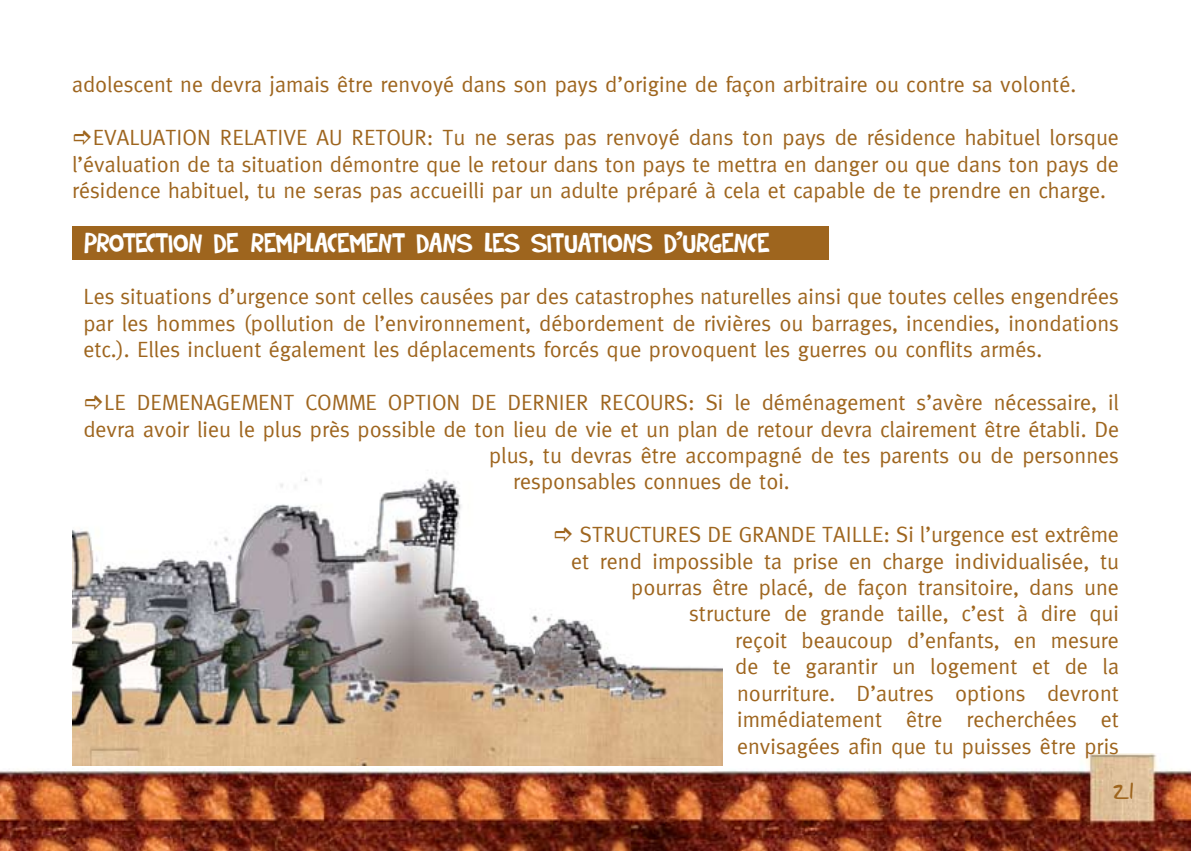
<style>
.page{position:relative;width:1191px;height:851px;background:#fff}
.page>*{position:absolute;margin:0;border:0;box-sizing:border-box;transform-origin:0 0}
.t1{font:30px "Rumpelstiltskin";letter-spacing:-.02em;color:#fff}
.t2{font:26px "Nothing You Could Say";color:#9e651e}
.t3{font:22px/26.4px "Meta";color:#9e651e;text-align:justify}
</style>
<div class="page">
<img style="left:0;top:752px;width:1191px;height:98px">
<img style="left:72px;top:478px;width:650px;height:287px">
<div style="left:72px;top:226px;width:756px;height:33px;background:#9e651e"></div>
<svg style="left:555px;top:527px;width:17px;height:15px"></svg>
<p class="t3" style="left:72px;top:71px;width:1005px">adolescent ne devra jamais être renvoyé dans son pays d’origine de façon arbitraire ou contre sa volonté.</p>
<p class="t3" style="left:72px;top:124px;width:1048px;text-indent:21px">EVALUATION RELATIVE AU RETOUR: Tu ne seras pas renvoyé dans ton pays de résidence habituel lorsque l’évaluation de ta situation démontre que le retour dans ton pays te mettra en danger ou que dans ton pays de résidence habituel, tu ne seras pas accueilli par un adulte préparé à cela et capable de te prendre en charge.</p>
<h1 class="t1" style="left:83px;top:223px;width:688px">PROTECTION DE REMPLACEMENT DANS LES SITUATIONS D’URGENCE</h1>
<p class="t3" style="left:83px;top:283px;width:1037px">Les situations d’urgence sont celles causées par des catastrophes naturelles ainsi que toutes celles engendrées par les hommes (pollution de l’environnement, débordement de rivières ou barrages, incendies, inondations etc.). Elles incluent également les déplacements forcés que provoquent les guerres ou conflits armés.</p>
<p class="t3" style="left:104px;top:389px;width:1016px">LE DEMENAGEMENT COMME OPTION DE DERNIER RECOURS: Si le déménagement s’avère nécessaire, il</p>
<p class="t3" style="left:83px;top:415px;width:1037px">devra avoir lieu le plus près possible de ton lieu de vie et un plan de retour devra clairement être établi. De</p>
<p class="t3" style="left:489px;top:442px;width:631px">plus, tu devras être accompagné de tes parents ou de personnes</p>
<p class="t3" style="left:513px;top:468px;width:278px">responsables connues de toi.</p>
<p class="t3" style="left:571px;top:521px;width:549px;text-align:right">STRUCTURES DE GRANDE TAILLE: Si l’urgence est extrême et rend impossible ta prise en charge individualisée, tu pourras être placé, de façon transitoire, dans une structure de grande taille, c’est à dire qui<br>reçoit beaucoup d’enfants, en mesure<br>de te garantir un logement et de la<br>nourriture. D’autres options devront<br>immédiatement être recherchées et<br>envisagées afin que tu puisses être pris</p>
<p class="t2" style="left:1112px;top:774px;width:23px">21</p>
</div>
